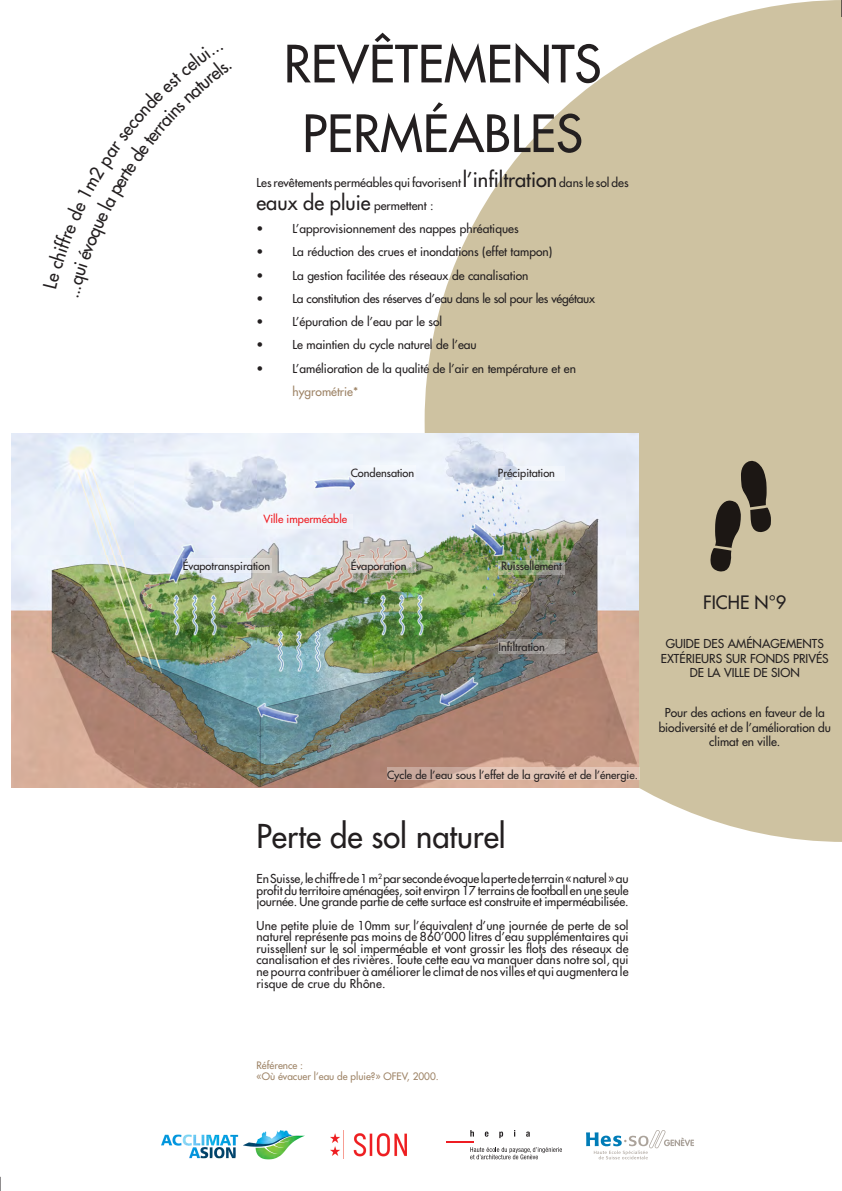
<style>
.page{position:relative;width:842px;height:1191px;background:#fff}
.page>*{position:absolute;margin:0;border:0;box-sizing:border-box;transform-origin:0 0}
.TITRE_GENERAL{font:50px "Futura";color:#231f20}
.Sous-Titre{font:32px "Futura";color:#231f20}
.t1{font:20px "Futura";color:#231f20}
.t2{font:18px "Futura";color:#231f20}
.Bloc_12{font:12px/11.6px "Futura";color:#231f20;text-align:justify}
.Bloc_12-2{font:12px "Futura";letter-spacing:-.02em;color:#231f20}
.t3{font:11px "Futura";color:#231f20}
.t4{font:11px "Futura";color:#ee1d23}
.Bloc_12-3{font:10px "Futura";color:#9e8467}
.s1{font-size:20px}
.s2{font-size:12px}
.s3{color:#9e8467}
</style>
<div class="page">
<img style="left:330px;top:1130px;width:77px;height:28px">
<svg style="left:447px;top:1130px;width:115px;height:29px"></svg>
<svg style="left:586px;top:1130px;width:108px;height:29px"></svg>
<img style="left:161px;top:1130px;width:143px;height:29px">
<svg style="left:257px;top:0;width:585px;height:842px;fill:#cec2a1"></svg>
<img style="left:11px;top:433px;width:627px;height:354px">
<svg style="left:0;top:1176px;width:1px;height:15px"></svg>
<svg style="left:841px;top:0;width:1px;height:17px"></svg>
<svg style="left:387px;top:767px;width:252px;height:13px;background:#dbbdaf"></svg>
<svg style="left:183px;top:558px;width:89px;height:15px"></svg>
<svg style="left:351px;top:558px;width:65px;height:15px"></svg>
<div style="left:351px;top:466px;width:65px;height:14px;background:#f1f5fb"></div>
<svg style="left:498px;top:466px;width:67px;height:14px"></svg>
<svg style="left:499px;top:640px;width:66px;height:14px"></svg>
<svg style="left:498px;top:560px;width:67px;height:14px"></svg>
<div style="left:264px;top:514px;width:89px;height:14px;background:#f0f4fa"></div>
<svg style="left:680px;top:451px;width:130px;height:130px;background:#b1a68a"></svg>
<hr style="left:841px;top:616px;width:1px;height:239px;background:#fff">
<p class="TITRE_GENERAL" style="left:284px;top:33px;width:319px">REVÊTEMENTS</p>
<p class="TITRE_GENERAL" style="left:302px;top:102px;width:282px">PERMÉABLES</p>
<p class="Bloc_12" style="left:257px;top:177px;width:374px">Les revêtements perméables qui favorisent <span class="s1">l’infiltration</span> dans le sol des</p>
<p class="t1" style="left:257px;top:190px;width:179px">eaux de pluie <span class="s2">permettent :</span></p>
<p class="Bloc_12" style="left:257px;top:223px;width:8px">•</p>
<p class="Bloc_12" style="left:293px;top:223px;width:228px">L’approvisionnement des nappes phréatiques</p>
<p class="Bloc_12" style="left:257px;top:246px;width:8px">•</p>
<p class="Bloc_12" style="left:293px;top:246px;width:261px">La réduction des crues et inondations (effet tampon)</p>
<p class="Bloc_12" style="left:257px;top:269px;width:8px">•</p>
<p class="Bloc_12" style="left:293px;top:269px;width:237px">La gestion facilitée des réseaux de canalisation</p>
<p class="Bloc_12" style="left:257px;top:293px;width:8px">•</p>
<p class="Bloc_12-2" style="left:293px;top:291px;width:304px">La constitution des réserves d’eau dans le sol pour les végétaux</p>
<p class="Bloc_12" style="left:257px;top:316px;width:8px">•</p>
<p class="Bloc_12" style="left:293px;top:316px;width:151px">L’épuration de l’eau par le sol</p>
<p class="Bloc_12" style="left:257px;top:339px;width:8px">•</p>
<p class="Bloc_12" style="left:293px;top:339px;width:186px">Le maintien du cycle naturel de l’eau</p>
<p class="Bloc_12" style="left:257px;top:362px;width:8px">•</p>
<p class="Bloc_12" style="left:293px;top:356px;width:285px;line-height:23.2px">L’amélioration de la qualité de l’air en température et en <span class="s3">hygrométrie*</span></p>
<p class="t3" style="left:351px;top:466px;width:65px">Condensation</p>
<p class="t3" style="left:498px;top:466px;width:59px">Précipitation</p>
<p class="t4" style="left:264px;top:512px;width:85px">Ville imperméable</p>
<p class="t3" style="left:183px;top:559px;width:89px">Évapotranspiration</p>
<p class="t3" style="left:351px;top:559px;width:57px">Évaporation</p>
<p class="t3" style="left:501px;top:559px;width:62px">Ruissellement</p>
<p class="t3" style="left:499px;top:640px;width:48px">Infiltration</p>
<p class="t3" style="left:387px;top:767px;width:252px">Cycle de l’eau sous l’effet de la gravité et de l’énergie.</p>
<p class="Sous-Titre" style="left:257px;top:816px;width:251px">Perte de sol naturel</p>
<p class="Bloc_12" style="left:257px;top:873px;width:373px">En Suisse, le chiffre de 1 m<sup>2</sup> par seconde évoque la perte de terrain « naturel » au profit du territoire aménagées, soit environ 17 terrains de football en une seule journée. Une grande partie de cette surface est construite et imperméabilisée.</p>
<p class="Bloc_12" style="left:257px;top:919px;width:374px">Une petite pluie de 10mm sur l’équivalent d’une journée de perte de sol naturel représente pas moins de 860’000 litres d’eau supplémentaires qui ruissellent sur le sol imperméable et vont grossir les flots des réseaux de canalisation et des rivières. Toute cette eau va manquer dans notre sol, qui ne pourra contribuer à améliorer le climat de nos villes et qui augmentera le risque de crue du Rhône.</p>
<p class="t2" style="left:703px;top:590px;width:85px">FICHE N°9</p>
<p class="Bloc_12" style="left:661px;top:637px;width:169px;line-height:14.4px;text-align:center">GUIDE DES AMÉNAGEMENTS<br>EXTÉRIEURS SUR FONDS PRIVÉS<br>DE LA VILLE DE SION</p>
<p class="Bloc_12" style="left:659px;top:705px;width:174px;line-height:14.4px;text-align:center">Pour des actions en faveur de la biodiversité et de l’amélioration du climat en ville.</p>
<p class="Bloc_12-3" style="left:257px;top:1058px;width:48px">Référence :</p>
<p class="Bloc_12-3" style="left:257px;top:1070px;width:184px">«Où évacuer l’eau de pluie?» OFEV, 2000.</p>
</div>
